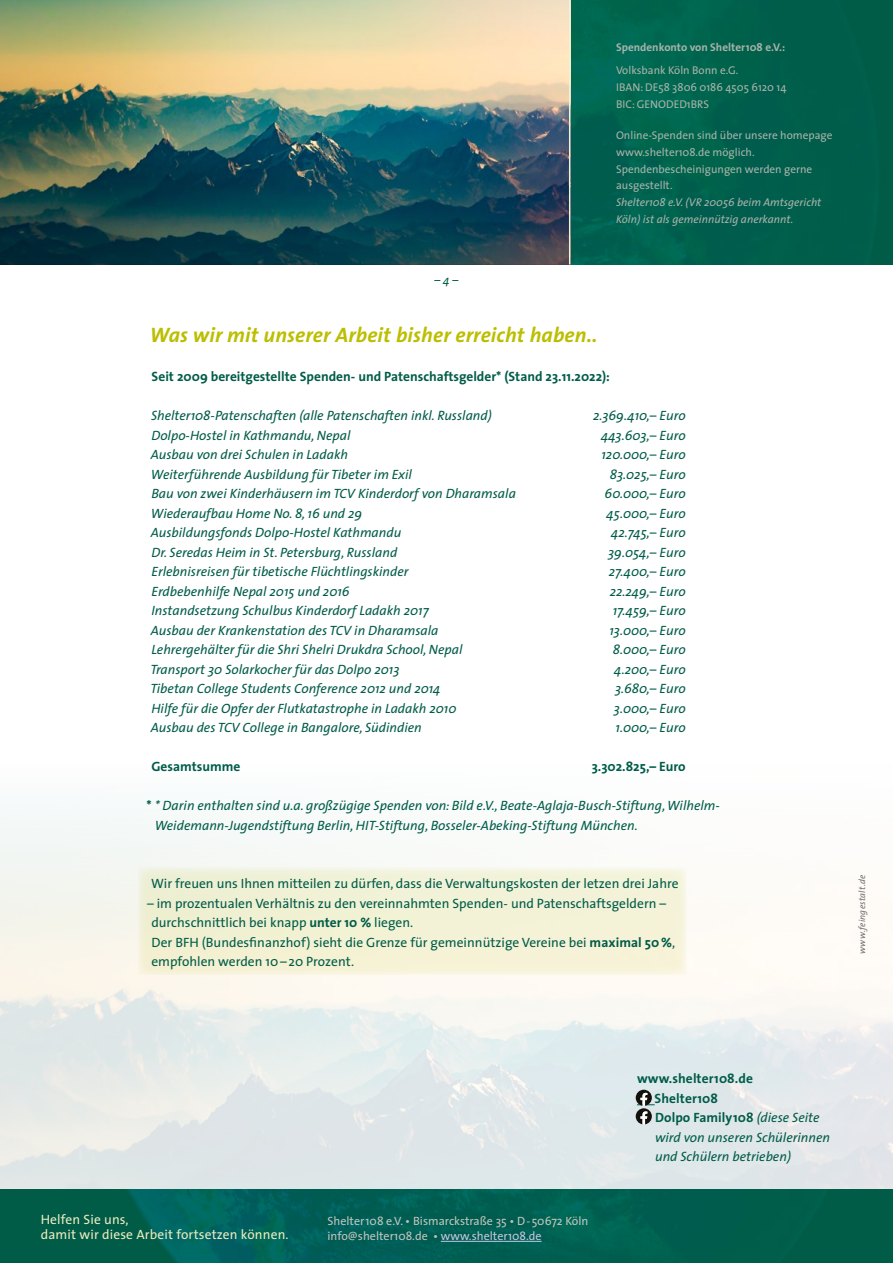
<style>
.page{position:relative;width:893px;height:1263px;background:#fff}
.page>*{position:absolute;margin:0;border:0;box-sizing:border-box;transform-origin:0 0}
.t1{font:italic 700 21px "The Sans";letter-spacing:.005em;color:#bcbe00}
.t2{font:italic 13.5px/19.5px "The Sans";color:#005c48}
.t3{font:13.5px/19.5px "The Sans";color:#005c48}
.t4{font:700 13.5px "The Sans";color:#005c48}
.t5{font:13.5px "The Sans";letter-spacing:.01em;color:#ebebc0}
.t6{font:12px "The Sans";color:#c0c5be}
.t7{font:italic 12px "The Sans";color:#005c48}
.t8{font:11.25px/16.8px "The Sans";color:#a9b3aa}
.t9{font:italic 11.25px/16.6px "The Sans";color:#a9b3aa}
.t10{font:700 11.25px "The Sans";color:#a9b3aa}
.t11{font:italic 9px "The Sans";letter-spacing:.03em;color:#706f6f}
.s1{font-weight:700;font-style:normal}
.s2{font-weight:700}
.s3{color:#c0c7e2}
</style>
<div class="page">
<img style="left:570px;top:0;width:323px;height:264px">
<img style="left:0;top:0;width:569px;height:264px">
<img style="left:0;top:1189px;width:893px;height:74px">
<hr style="left:569px;top:0;width:1px;height:264px;background:#f2f1d6">
<hr style="left:441px;top:1241px;width:100px;height:1px;background:#c0c7e2">
<svg style="left:636px;top:1090px;width:19px;height:34px"></svg>
<div style="left:138px;top:867px;width:549px;height:108px;background:#f3f2d7"></div>
<p class="t7" style="left:435px;top:270px;width:25px">– 4 –</p>
<p class="t10" style="left:616px;top:38px;width:171px">Spendenkonto von Shelter108 e.V.:</p>
<p class="t8" style="left:616px;top:62px;width:124px">Volksbank Köln Bonn e.G.</p>
<p class="t8" style="left:616px;top:78px;width:172px">IBAN: DE58 3806 0186 4505 6120 14</p>
<p class="t8" style="left:616px;top:95px;width:95px">BIC: GENODED1BRS</p>
<p class="t8" style="left:616px;top:127px;width:218px">Online-Spenden sind über unsere homepage</p>
<p class="t8" style="left:616px;top:143px;width:140px">www.shelter108.de möglich.</p>
<p class="t8" style="left:616px;top:160px;width:198px">Spendenbescheinigungen werden gerne ausgestellt.</p>
<p class="t9" style="left:616px;top:194px;width:207px">Shelter108 e.V. (VR 20056 beim Amtsgericht<br>Köln) ist als gemeinnützig anerkannt.</p>
<p class="t1" style="left:150px;top:317px;width:449px">Was wir mit unserer Arbeit bisher erreicht haben..</p>
<p class="t4" style="left:152px;top:365px;width:460px">Seit 2009 bereitgestellte Spenden- und Patenschaftsgelder* (Stand 23.11.2022):</p>
<p class="t2" style="left:151px;top:405px;width:342px">Shelter108-Patenschaften (alle Patenschaften inkl. Russland)</p>
<p class="t2" style="left:593px;top:405px;width:94px">2.369.410,– Euro</p>
<p class="t2" style="left:151px;top:425px;width:201px">Dolpo-Hostel in Kathmandu, Nepal</p>
<p class="t2" style="left:601px;top:425px;width:86px">443.603,– Euro</p>
<p class="t2" style="left:151px;top:444px;width:199px">Ausbau von drei Schulen in Ladakh</p>
<p class="t2" style="left:601px;top:444px;width:86px">120.000,– Euro</p>
<p class="t2" style="left:151px;top:464px;width:263px">Weiterführende Ausbildung für Tibeter im Exil</p>
<p class="t2" style="left:610px;top:464px;width:77px">83.025,– Euro</p>
<p class="t2" style="left:151px;top:483px;width:366px">Bau von zwei Kinderhäusern im TCV Kinderdorf von Dharamsala</p>
<p class="t2" style="left:605px;top:483px;width:83px">60.000,– Euro</p>
<p class="t2" style="left:151px;top:503px;width:213px">Wiederaufbau Home No. 8, 16 und 29</p>
<p class="t2" style="left:606px;top:503px;width:81px">45.000,– Euro</p>
<p class="t2" style="left:151px;top:522px;width:252px">Ausbildungsfonds Dolpo-Hostel Kathmandu</p>
<p class="t2" style="left:611px;top:522px;width:76px">42.745,– Euro</p>
<p class="t2" style="left:151px;top:542px;width:247px">Dr. Seredas Heim in St. Petersburg, Russland</p>
<p class="t2" style="left:608px;top:542px;width:79px">39.054,– Euro</p>
<p class="t2" style="left:151px;top:561px;width:259px">Erlebnisreisen für tibetische Flüchtlingskinder</p>
<p class="t2" style="left:609px;top:561px;width:78px">27.400,– Euro</p>
<p class="t2" style="left:151px;top:581px;width:200px">Erdbebenhilfe Nepal 2015 und 2016</p>
<p class="t2" style="left:610px;top:581px;width:77px">22.249,– Euro</p>
<p class="t2" style="left:151px;top:600px;width:279px">Instandsetzung Schulbus Kinderdorf Ladakh 2017</p>
<p class="t2" style="left:613px;top:600px;width:74px">17.459,– Euro</p>
<p class="t2" style="left:151px;top:620px;width:289px">Ausbau der Krankenstation des TCV in Dharamsala</p>
<p class="t2" style="left:609px;top:620px;width:78px">13.000,– Euro</p>
<p class="t2" style="left:151px;top:639px;width:313px">Lehrergehälter für die Shri Shelri Drukdra School, Nepal</p>
<p class="t2" style="left:613px;top:639px;width:74px">8.000,– Euro</p>
<p class="t2" style="left:150px;top:659px;width:251px">Transport 30 Solarkocher für das Dolpo 2013</p>
<p class="t2" style="left:614px;top:659px;width:73px">4.200,– Euro</p>
<p class="t2" style="left:150px;top:678px;width:292px">Tibetan College Students Conference 2012 und 2014</p>
<p class="t2" style="left:615px;top:678px;width:72px">3.680,– Euro</p>
<p class="t2" style="left:151px;top:698px;width:307px">Hilfe für die Opfer der Flutkatastrophe in Ladakh 2010</p>
<p class="t2" style="left:614px;top:698px;width:73px">3.000,– Euro</p>
<p class="t2" style="left:151px;top:717px;width:272px">Ausbau des TCV College in Bangalore, Südindien</p>
<p class="t2" style="left:615px;top:717px;width:72px">1.000,– Euro</p>
<p class="t4" style="left:151px;top:755px;width:91px">Gesamtsumme</p>
<p class="t4" style="left:592px;top:755px;width:96px">3.302.825,– Euro</p>
<p class="t2" style="left:155px;top:795px;width:567px;text-indent:-8px"><span class="s1">*</span> * Darin enthalten sind u.a. großzügige Spenden von: Bild e.V., Beate-Aglaja-Busch-Stiftung, Wilhelm-<br>Weidemann-Jugendstiftung Berlin, HIT-Stiftung, Bosseler-Abeking-Stiftung München.</p>
<p class="t3" style="left:151px;top:873px;width:529px">Wir freuen uns Ihnen mitteilen zu dürfen, dass die Verwaltungskosten der letzen drei Jahre</p>
<p class="t3" style="left:151px;top:893px;width:516px;text-indent:-4px">– im prozentualen Verhältnis zu den vereinnahmten Spenden- und Patenschaftsgeldern – durchschnittlich bei knapp <span class="s2">unter 10 %</span> liegen.</p>
<p class="t3" style="left:151px;top:932px;width:525px">Der BFH (Bundesfinanzhof) sieht die Grenze für gemeinnützige Vereine bei <span class="s2">maximal 50%</span>, empfohlen werden 10–20 Prozent.</p>
<p class="t11" style="left:855px;top:954px;width:81px;rotate:-90deg">www.feingestalt.de</p>
<p class="t5" style="left:41px;top:1208px;width:89px">Helfen Sie uns,</p>
<p class="t5" style="left:41px;top:1223px;width:249px">damit wir diese Arbeit fortsetzen können.</p>
<p class="t6" style="left:327px;top:1210px;width:263px">Shelter108 e.V. • Bismarckstraße 35 • D-50672 Köln</p>
<p class="t6" style="left:327px;top:1225px;width:216px">info@shelter108.de • <span class="s3">www.shelter108.de</span></p>
<p class="t4" style="left:637px;top:1067px;width:117px">www.shelter108.de</p>
<p class="t4" style="left:655px;top:1087px;width:65px">Shelter108</p>
<p class="t2" style="left:655px;top:1107px;width:177px"><span class="s1">Dolpo Family108</span> (diese Seite wird von unseren Schülerinnen und Schülern betrieben)</p>
</div>
